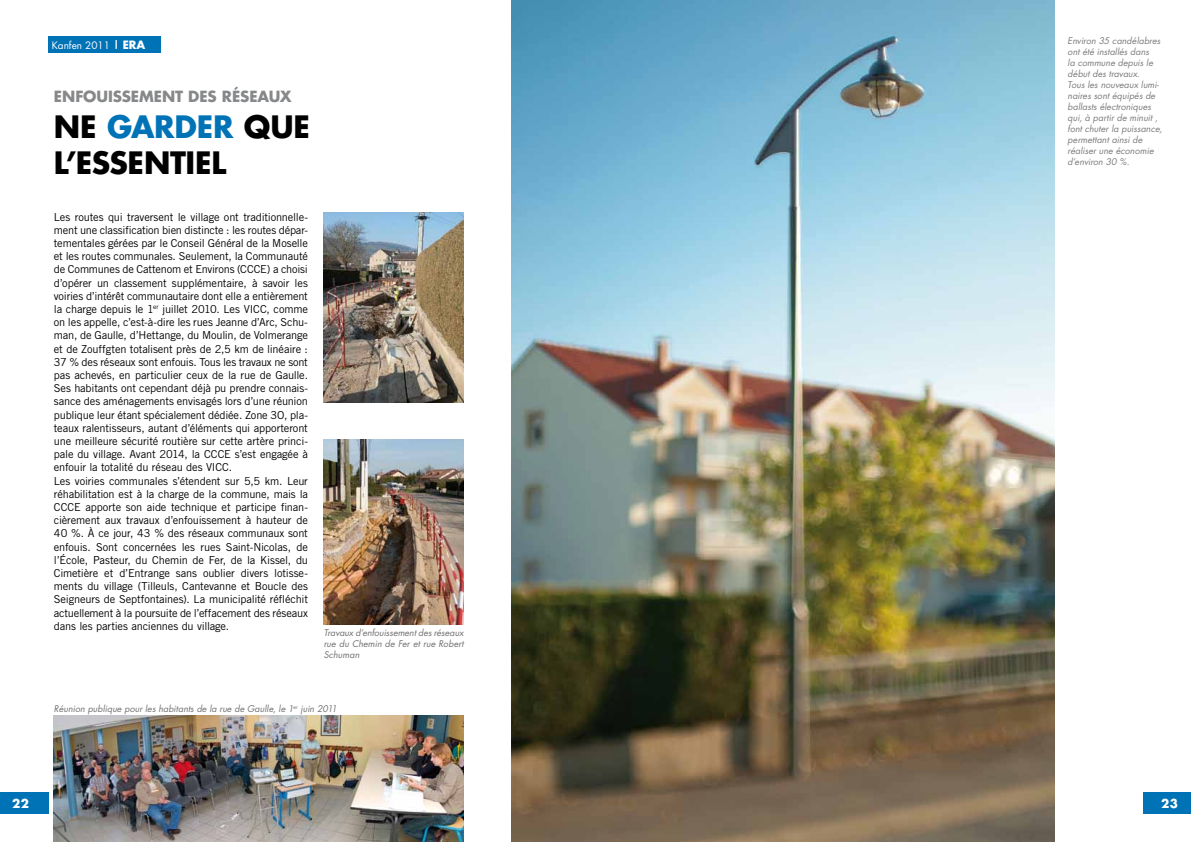
<style>
.page{position:relative;width:1191px;height:842px;background:#fff}
.page>*{position:absolute;margin:0;border:0;box-sizing:border-box;transform-origin:0 0}
.t1{font:700 30px "Futura Std";color:#000}
.t2{font:700 30px "Futura Std";color:#0073b7}
.t3{font:700 15px "Futura Std";letter-spacing:-.005em;color:#87888a}
.t4{font:700 12px "Futura Std";color:#fff}
.t5{font:11px/13.2px "Trade Gothic LT Std";letter-spacing:-.015em;color:#000}
.t6{font:10px "Futura Std";color:#fff}
.t7{font:italic 9px/11px "Futura Std";letter-spacing:.005em;color:#7b7c7e}
.t8{font:italic 9px/10.8px "Futura Std";color:#707172;text-align:justify}
.s1{font-weight:700;font-size:11.2px}
.s2{color:#000}
</style>
<div class="page">
<div style="left:48px;top:36px;width:112px;height:17px;background:#0073b7"></div>
<img style="left:512px;top:0;width:542px;height:842px">
<img style="left:324px;top:213px;width:139px;height:190px">
<img style="left:324px;top:440px;width:139px;height:184px">
<img style="left:54px;top:716px;width:409px;height:126px">
<div style="left:0;top:792px;width:48px;height:22px;background:#0073b7"></div>
<div style="left:1143px;top:792px;width:48px;height:22px;background:#0073b7"></div>
<p class="t6" style="left:52px;top:39px;width:95px">Kanfen 2011 <sup>|</sup> <span class="s1">ERA</span></p>
<h2 class="t3" style="left:54px;top:86px;width:239px">ENFOUISSEMENT DES RÉSEAUX</h2>
<h1 class="t2" style="left:54px;top:106px;width:76px"><span class="s2">NE</span> GARDER</h1>
<h1 class="t1" style="left:244px;top:106px;width:23px">QUE</h1>
<h1 class="t1" style="left:54px;top:142px;width:40px">L’ESSENTIEL</h1>
<p class="t5" style="left:54px;top:210px;width:256px">Les routes qui traversent le village ont traditionnelle&shy;ment une classification bien distincte : les routes dépar&shy;tementales gérées par le Conseil Général de la Moselle et les routes communales. Seulement, la Communauté de Communes de Cattenom et Environs (CCCE) a choisi d’opérer un classement supplémentaire, à savoir les voiries d’intérêt communautaire dont elle a entièrement la charge depuis le 1<sup>er</sup> juillet 2010. Les VICC, comme on les appelle, c’est-à-dire les rues Jeanne d’Arc, Schu&shy;man, de Gaulle, d’Hettange, du Moulin, de Volmerange et de Zouffgten totalisent près de 2,5 km de linéaire :<br>37 % des réseaux sont enfouis. Tous les travaux ne sont pas achevés, en particulier ceux de la rue de Gaulle.<br>Ses habitants ont cependant déjà pu prendre connais&shy;sance des aménagements envisagés lors d’une réunion publique leur étant spécialement dédiée. Zone 3O, pla&shy;teaux ralentisseurs, autant d’éléments qui apporteront une meilleure sécurité routière sur cette artère princi&shy;pale du village. Avant 2014, la CCCE s’est engagée à enfouir la totalité du réseau des VICC.<br>Les voiries communales s’étendent sur 5,5 km. Leur réhabilitation est à la charge de la commune, mais la CCCE apporte son aide technique et participe finan&shy;cièrement aux travaux d’enfouissement à hauteur de 40 %. À ce jour, 43 % des réseaux communaux sont enfouis. Sont concernées les rues Saint-Nicolas, de l’École, Pasteur, du Chemin de Fer, de la Kissel, du Cimetière et d’Entrange sans oublier divers lotisse&shy;ments du village (Tilleuls, Cantevanne et Boucle des Seigneurs de Septfontaines). La municipalité réfléchit actuellement à la poursuite de l’effacement des réseaux dans les parties anciennes du village.</p>
<p class="t8" style="left:324px;top:627px;width:141px">Travaux d’enfouissement des réseaux rue du Chemin de Fer et rue Robert Schuman</p>
<p class="t8" style="left:54px;top:703px;width:285px">Réunion publique pour les habitants de la rue de Gaulle, le 1<sup>er</sup> juin 2011</p>
<p class="t7" style="left:1067px;top:35px;width:96px">Environ 35 candélabres ont été installés dans<br>la commune depuis le début des travaux.<br>Tous les nouveaux lumi&shy;naires sont équipés de ballasts électroniques qui, à partir de minuit , font chuter la puissance, permettant ainsi de réaliser une économie d’environ 30 %.</p>
<p class="t4" style="left:12px;top:795px;width:18px">22</p>
<p class="t4" style="left:1161px;top:795px;width:18px">23</p>
</div>
